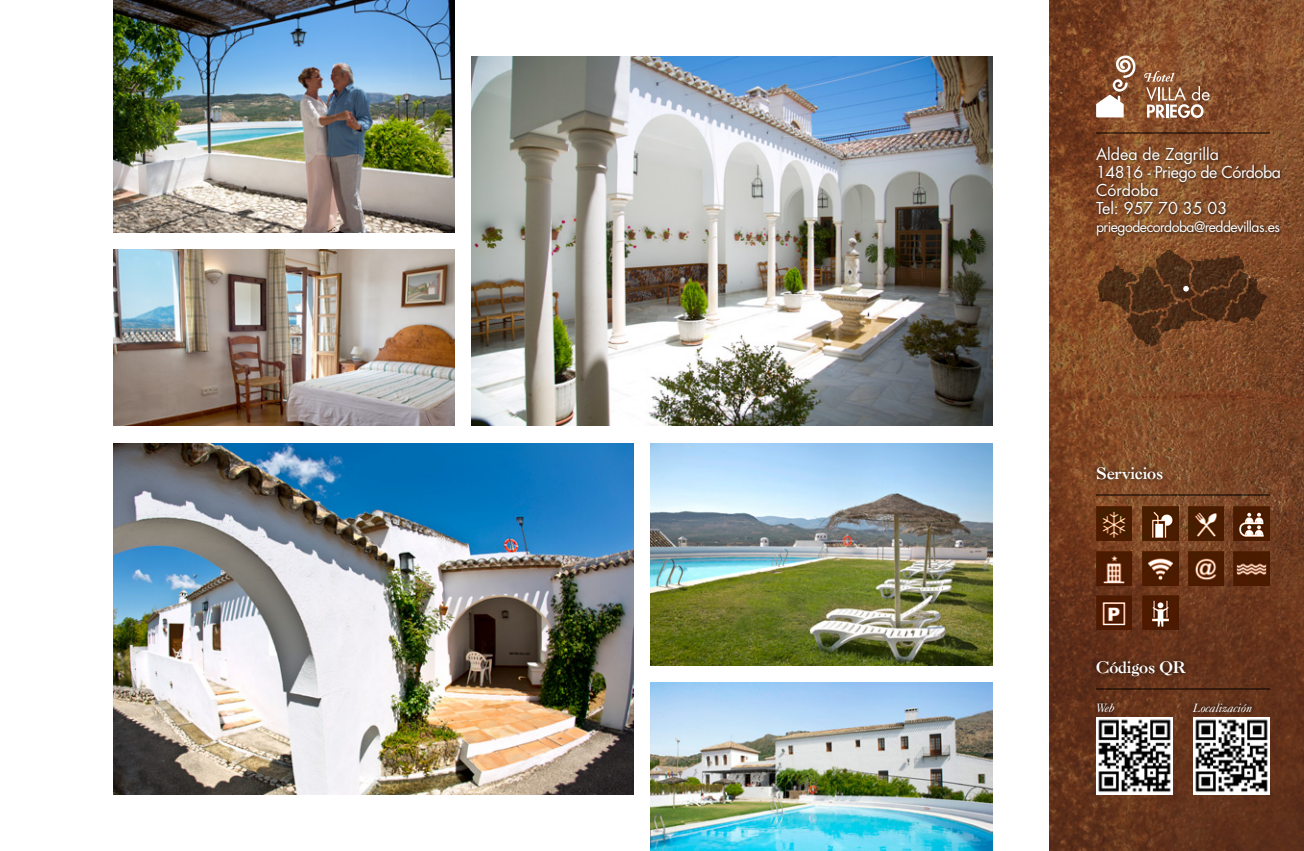
<style>
.page{position:relative;width:1304px;height:851px;background:#fff}
.page>*{position:absolute;margin:0;border:0;box-sizing:border-box;transform-origin:0 0}
.t1{font:16px/18px "Futura CE";color:#fff}
.t2{font:700 16px "Caslon";color:#fff}
.t3{font:14px "Futura CE";letter-spacing:-.04em;color:#fff}
.t4{font:italic 12px "Caslon";color:#fff}
</style>
<div class="page">
<img style="left:651px;top:443px;width:341px;height:222px">
<img style="left:113px;top:249px;width:342px;height:176px">
<img style="left:113px;top:0;width:342px;height:232px">
<img style="left:472px;top:57px;width:520px;height:368px">
<img style="left:113px;top:443px;width:521px;height:351px">
<img style="left:651px;top:682px;width:341px;height:168px">
<img style="left:1050px;top:0;width:254px;height:850px">
<img style="left:1193px;top:717px;width:76px;height:77px">
<img style="left:1096px;top:717px;width:76px;height:77px">
<hr style="left:1096px;top:688px;width:173px;height:1px;background:#000">
<div style="left:1091px;top:655px;width:100px;height:27px;background:#000;opacity:.75"></div>
<div style="left:1092px;top:697px;width:29px;height:20px;background:#000;opacity:.75"></div>
<div style="left:1187px;top:697px;width:70px;height:20px;background:#000;opacity:.75"></div>
<svg style="left:1097px;top:249px;width:171px;height:97px;background:#663d21"></svg>
<svg style="left:1144px;top:71px;width:66px;height:47px;background:#a47a5e"></svg>
<svg style="left:1096px;top:56px;width:39px;height:61px"></svg>
<hr style="left:1096px;top:133px;width:173px;height:1px;background:#000">
<div style="left:1094px;top:144px;width:189px;height:94px;background:#000;opacity:.75"></div>
<img style="left:1096px;top:506px;width:35px;height:34px">
<img style="left:1234px;top:551px;width:35px;height:34px">
<img style="left:1143px;top:506px;width:35px;height:34px">
<img style="left:1188px;top:551px;width:36px;height:34px">
<img style="left:1096px;top:551px;width:35px;height:34px">
<img style="left:1143px;top:595px;width:35px;height:34px">
<hr style="left:1096px;top:494px;width:173px;height:1px;background:#000">
<div style="left:1091px;top:461px;width:77px;height:24px;background:#000;opacity:.75"></div>
<img style="left:1096px;top:595px;width:35px;height:34px">
<img style="left:1188px;top:506px;width:36px;height:34px">
<img style="left:1143px;top:551px;width:35px;height:34px">
<img style="left:1234px;top:506px;width:35px;height:34px">
<p class="t1" style="left:1096px;top:145px;width:187px">Aldea de Zagrilla<br>14816 - Priego de Córdoba<br>Córdoba<br>Tel: 957 70 35 03</p>
<p class="t3" style="left:1096px;top:218px;width:186px">priegodecordoba@reddevillas.es</p>
<p class="t2" style="left:1096px;top:463px;width:69px">Servicios</p>
<p class="t2" style="left:1096px;top:657px;width:91px">Códigos QR</p>
<p class="t4" style="left:1096px;top:700px;width:20px">Web</p>
<p class="t4" style="left:1193px;top:700px;width:60px">Localización</p>
</div>
